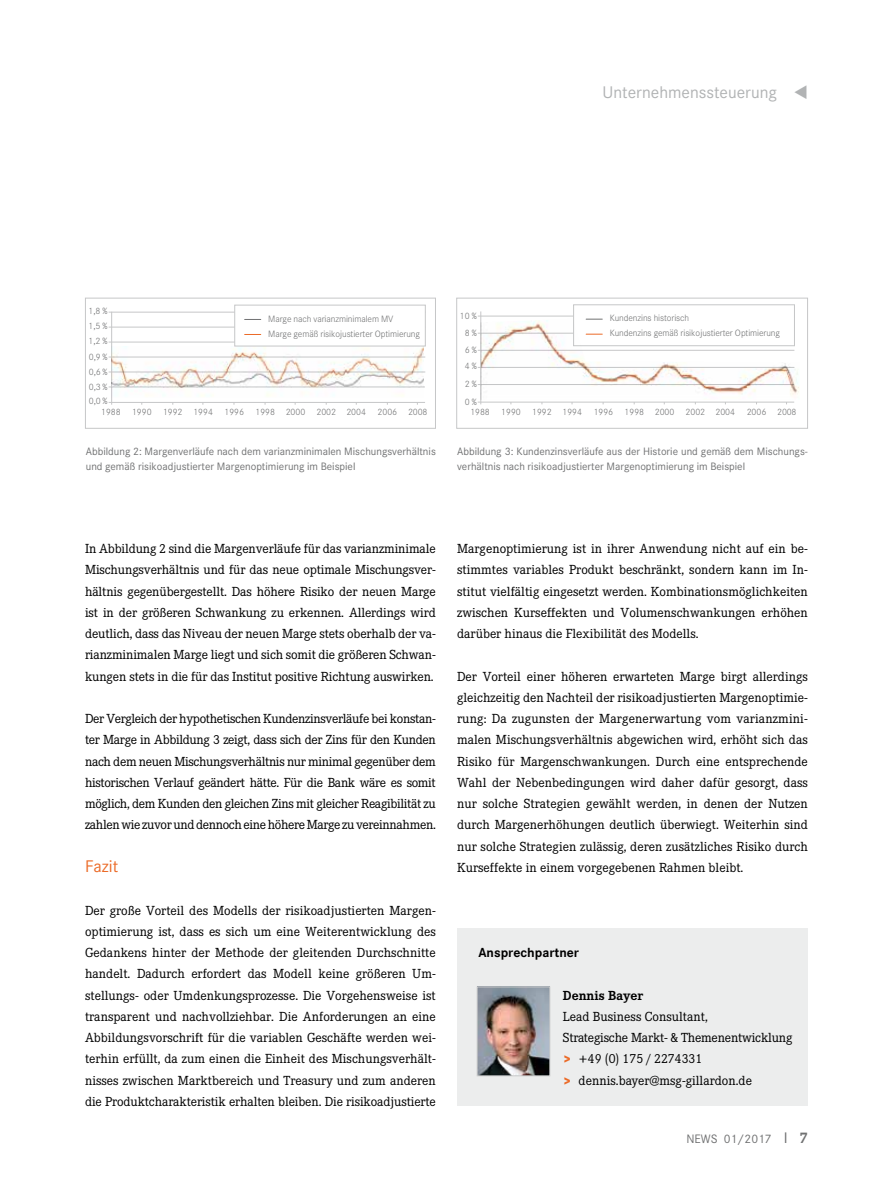
<style>
.page{position:relative;width:893px;height:1191px;background:#fff}
.page>*{position:absolute;margin:0;border:0;box-sizing:border-box;transform-origin:0 0}
.t1{font:16.5px "Corporate S";color:#b1b3b4}
.t2{font:16.5px "Corporate S";color:#eb6a27}
.t3{font:12.9px/21.3px "Corporate E";letter-spacing:-.01em;color:#000;text-align:justify}
.t4{font:700 12.9px "Corporate S";color:#000}
.t5{font:700 12.9px "Corporate E";color:#000}
.t6{font:12px "Corporate S";color:#707172}
.t7{font:10.5px/15px "Corporate S";color:#707172}
.t8{font:300 9px/15.3px "Corporate S";letter-spacing:-.01em;color:#707172;text-align:justify}
.s1{font-family:"Corporate S";font-weight:800;font-size:12px;color:#eb6a27}
.s2{font-size:15px}
.s3{font-family:"Corporate E";font-weight:700;font-size:15px}
</style>
<div class="page">
<div style="left:457px;top:928px;width:351px;height:178px;background:#eceded"></div>
<img style="left:479px;top:988px;width:69px;height:86px">
<div style="left:477px;top:986px;width:73px;height:90px;border:1px solid #c6c7c8"></div>
<hr style="left:109px;top:402px;width:316px;height:1px;background:#c6c7c8">
<hr style="left:109px;top:386px;width:316px;height:1px;background:#c6c7c8">
<hr style="left:109px;top:371px;width:316px;height:1px;background:#c6c7c8">
<hr style="left:109px;top:357px;width:316px;height:1px;background:#c6c7c8">
<hr style="left:109px;top:342px;width:316px;height:1px;background:#c6c7c8">
<hr style="left:109px;top:327px;width:316px;height:1px;background:#c6c7c8">
<hr style="left:109px;top:312px;width:317px;height:1px;background:#c6c7c8">
<hr style="left:111px;top:312px;width:1px;height:93px;background:#c6c7c8">
<div style="left:85px;top:298px;width:351px;height:131px;border:1px solid #c6c7c8"></div>
<img style="left:112px;top:346px;width:311px;height:51px">
<div style="left:234px;top:305px;width:192px;height:41px;background:#fff;border:1px solid #c6c7c8"></div>
<svg style="left:245px;top:319px;width:16px;height:1px"></svg>
<svg style="left:245px;top:334px;width:16px;height:1px"></svg>
<hr style="left:478px;top:402px;width:316px;height:1px;background:#c6c7c8">
<hr style="left:478px;top:384px;width:316px;height:1px;background:#c6c7c8">
<hr style="left:478px;top:367px;width:316px;height:1px;background:#c6c7c8">
<hr style="left:478px;top:350px;width:316px;height:1px;background:#c6c7c8">
<hr style="left:478px;top:333px;width:316px;height:1px;background:#c6c7c8">
<hr style="left:478px;top:316px;width:317px;height:1px;background:#c6c7c8">
<hr style="left:480px;top:311px;width:1px;height:93px;background:#c6c7c8">
<div style="left:573px;top:304px;width:222px;height:42px;background:#fff;border:1px solid #c6c7c8"></div>
<img style="left:481px;top:319px;width:318px;height:81px">
<div style="left:456px;top:298px;width:352px;height:131px;border:1px solid #c6c7c8"></div>
<p class="t1" style="left:603px;top:82px;width:207px">Unternehmenssteuerung ▼</p>
<p class="t8" style="left:89px;top:303px;width:21px">1,8 %</p>
<p class="t8" style="left:89px;top:318px;width:21px">1,5 %</p>
<p class="t8" style="left:89px;top:333px;width:21px">1,2 % 0,9 % 0,6 %</p>
<p class="t8" style="left:268px;top:311px;width:153px">Marge nach varianzminimalem MV<br>Marge gemäß risikojustierter Optimierung</p>
<p class="t8" style="left:460px;top:309px;width:18px">10 %</p>
<p class="t8" style="left:465px;top:325px;width:14px;line-height:16.4px">8 % 6 % 4 %</p>
<p class="t8" style="left:610px;top:311px;width:172px">Kundenzins historisch<br>Kundenzins gemäß risikojustierter Optimierung</p>
<p class="t8" style="left:89px;top:379px;width:20px">0,3 %</p>
<p class="t8" style="left:465px;top:376px;width:14px">2 %</p>
<p class="t8" style="left:89px;top:394px;width:20px">0,0 %</p>
<p class="t8" style="left:465px;top:394px;width:14px">0 %</p>
<p class="t8" style="left:101px;top:405px;width:21px">1988</p>
<p class="t8" style="left:132px;top:405px;width:21px">1990</p>
<p class="t8" style="left:163px;top:405px;width:52px">1992 1994</p>
<p class="t8" style="left:225px;top:405px;width:21px">1996</p>
<p class="t8" style="left:255px;top:405px;width:112px">1998 2000 2002 2004</p>
<p class="t8" style="left:378px;top:405px;width:51px">2006 2008</p>
<p class="t8" style="left:470px;top:404px;width:21px">1988</p>
<p class="t8" style="left:501px;top:404px;width:21px">1990</p>
<p class="t8" style="left:532px;top:404px;width:52px">1992 1994</p>
<p class="t8" style="left:594px;top:404px;width:21px">1996</p>
<p class="t8" style="left:625px;top:404px;width:112px">1998 2000 2002 2004</p>
<p class="t8" style="left:747px;top:404px;width:51px">2006 2008</p>
<p class="t7" style="left:86px;top:443px;width:352px">Abbildung 2: Margenverläufe nach dem varianzminimalen Mischungsverhältnis und gemäß risikoadjustierter Margenoptimierung im Beispiel</p>
<p class="t7" style="left:457px;top:443px;width:352px">Abbildung 3: Kundenzinsverläufe aus der Historie und gemäß dem Mischungs&shy;verhältnis nach risikoadjustierter Margenoptimierung im Beispiel</p>
<p class="t3" style="left:85px;top:538px;width:352px">In Abbildung 2 sind die Margenverläufe für das varianzminimale Mischungsverhältnis und für das neue optimale Mischungsver&shy;hältnis gegenübergestellt. Das höhere Risiko der neuen Marge ist in der größeren Schwankung zu erkennen. Allerdings wird deutlich, dass das Niveau der neuen Marge stets oberhalb der va&shy;rianzminimalen Marge liegt und sich somit die größeren Schwan&shy;kungen stets in die für das Institut positive Richtung auswirken.</p>
<p class="t3" style="left:85px;top:708px;width:352px">Der Vergleich der hypothetischen Kundenzinsverläufe bei konstan&shy;ter Marge in Abbildung 3 zeigt, dass sich der Zins für den Kunden nach dem neuen Mischungsverhältnis nur minimal gegenüber dem historischen Verlauf geändert hätte. Für die Bank wäre es somit möglich, dem Kunden den gleichen Zins mit gleicher Reagibilität zu zahlen wie zuvor und dennoch eine höhere Marge zu vereinnahmen.</p>
<p class="t2" style="left:85px;top:856px;width:35px">Fazit</p>
<p class="t3" style="left:85px;top:899px;width:352px">Der große Vorteil des Modells der risikoadjustierten Margen&shy;optimierung ist, dass es sich um eine Weiterentwicklung des Gedankens hinter der Methode der gleitenden Durchschnitte handelt. Dadurch erfordert das Modell keine größeren Um&shy;stellungs- oder Umdenkungsprozesse. Die Vorgehensweise ist transparent und nachvollziehbar. Die Anforderungen an eine Abbildungsvorschrift für die variablen Geschäfte werden wei&shy;terhin erfüllt, da zum einen die Einheit des Mischungsverhält&shy;nisses zwischen Marktbereich und Treasury und zum anderen die Produktcharakteristik erhalten bleiben. Die risikoadjustierte</p>
<p class="t3" style="left:457px;top:538px;width:352px">Margenoptimierung ist in ihrer Anwendung nicht auf ein be&shy;stimmtes variables Produkt beschränkt, sondern kann im In&shy;stitut vielfältig eingesetzt werden. Kombinationsmöglichkeiten zwischen Kurseffekten und Volumenschwankungen erhöhen darüber hinaus die Flexibilität des Modells.</p>
<p class="t3" style="left:457px;top:665px;width:352px">Der Vorteil einer höheren erwarteten Marge birgt allerdings gleichzeitig den Nachteil der risikoadjustierten Margenoptimie&shy;rung: Da zugunsten der Margenerwartung vom varianzmini&shy;malen Mischungsverhältnis abgewichen wird, erhöht sich das Risiko für Margenschwankungen. Durch eine entsprechende Wahl der Nebenbedingungen wird daher dafür gesorgt, dass nur solche Strategien gewählt werden, in denen der Nutzen durch Margenerhöhungen deutlich überwiegt. Weiterhin sind nur solche Strategien zulässig, deren zusätzliches Risiko durch Kurseffekte in einem vorgegebenen Rahmen bleibt.</p>
<p class="t4" style="left:478px;top:944px;width:102px">Ansprechpartner</p>
<p class="t5" style="left:563px;top:987px;width:82px">Dennis Bayer</p>
<p class="t3" style="left:563px;top:1005px;width:231px;text-align:left">Lead Business Consultant,<br>Strategische Markt- &amp; Themenentwicklung <span class="s1">&gt;</span> +49 (0) 175 / 2274331<br><span class="s1">&gt;</span> dennis.bayer@msg-gillardon.de</p>
<p class="t6" style="left:686px;top:1132px;width:123px">NEWS 01/2017 <span class="s2">I</span> <span class="s3">7</span></p>
</div>
